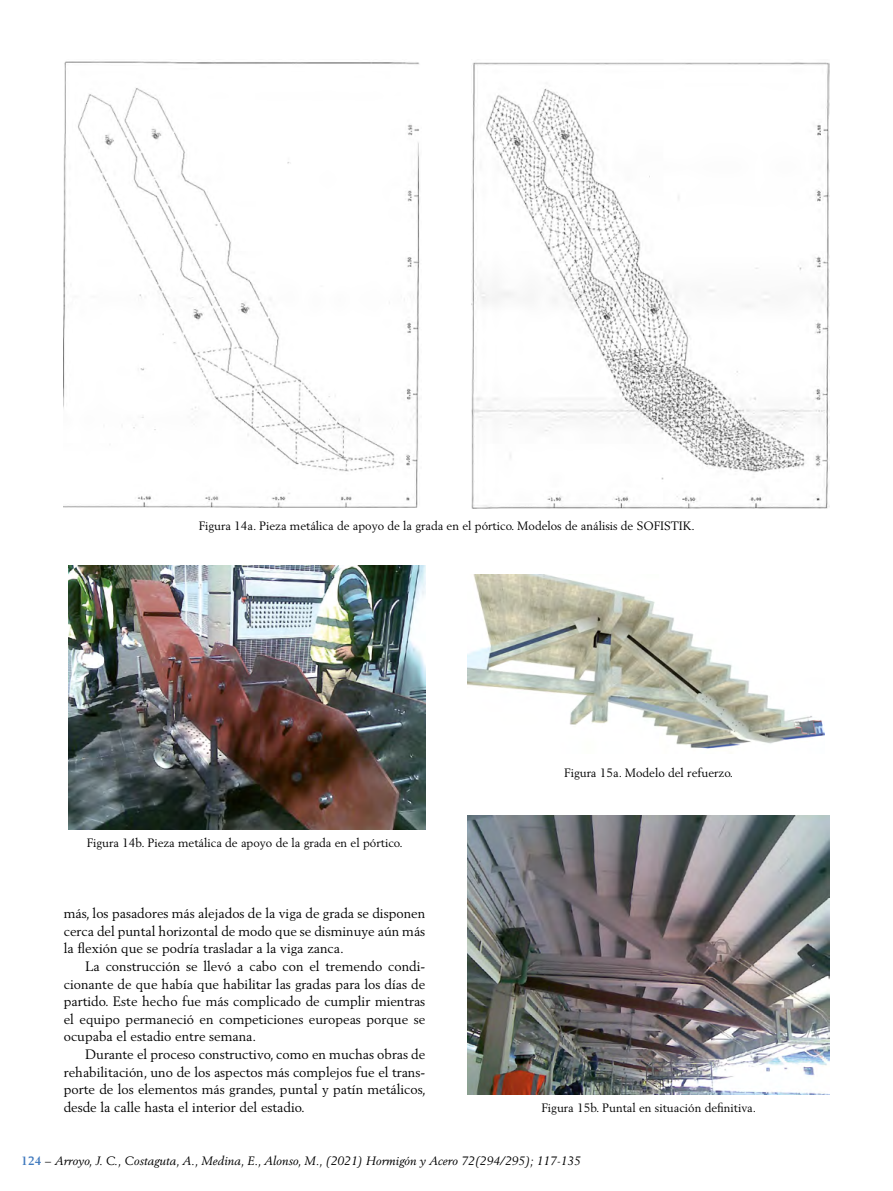
<style>
.page{position:relative;width:893px;height:1191px;background:#fff}
.page>*{position:absolute;margin:0;border:0;box-sizing:border-box;transform-origin:0 0}
.t1{font:13.5px/17.7px "Berling LT Std";color:#000;text-align:justify}
.t2{font:12px "Berling LT Std";color:#000}
.t3{font:italic 12px "Berling LT Std";letter-spacing:.01em;color:#000}
.s1{font-weight:700;font-style:normal;color:#417abe}
.s2{font-style:normal}
</style>
<div class="page">
<img style="left:64px;top:61px;width:356px;height:447px">
<img style="left:471px;top:62px;width:358px;height:446px">
<img style="left:68px;top:565px;width:357px;height:264px">
<img style="left:468px;top:575px;width:357px;height:174px">
<img style="left:468px;top:816px;width:361px;height:278px">
<p class="t2" style="left:199px;top:518px;width:498px">Figura 14a. Pieza metálica de apoyo de la grada en el pórtico. Modelos de análisis de SOFISTIK.</p>
<p class="t2" style="left:87px;top:836px;width:318px">Figura 14b. Pieza metálica de apoyo de la grada en el pórtico.</p>
<p class="t1" style="left:64px;top:904px;width:363px">más, los pasadores más alejados de la viga de grada se disponen cerca del puntal horizontal de modo que se disminuye aún más la flexión que se podría trasladar a la viga zanca.</p>
<p class="t1" style="left:64px;top:957px;width:363px;text-indent:21px">La construcción se llevó a cabo con el tremendo condi&shy;cionante de que había que habilitar las gradas para los días de partido. Este hecho fue más complicado de cumplir mientras el equipo permaneció en competiciones europeas porque se ocupaba el estadio entre semana.</p>
<p class="t1" style="left:64px;top:1045px;width:364px;text-indent:21px">Durante el proceso constructivo, como en muchas obras de rehabilitación, uno de los aspectos más complejos fue el trans&shy;porte de los elementos más grandes, puntal y patín metálicos, desde la calle hasta el interior del estadio.</p>
<p class="t2" style="left:564px;top:765px;width:170px">Figura 15a. Modelo del refuerzo.</p>
<p class="t2" style="left:541px;top:1100px;width:216px">Figura 15b. Puntal en situación definitiva.</p>
<p class="t3" style="left:21px;top:1153px;width:561px"><span class="s1">124</span> <span class="s2">–</span> Arroyo, J. C., Costaguta, A., Medina, E., Alonso, M., (2021) Hormigón y Acero 72(294/295); 117-135</p>
</div>
